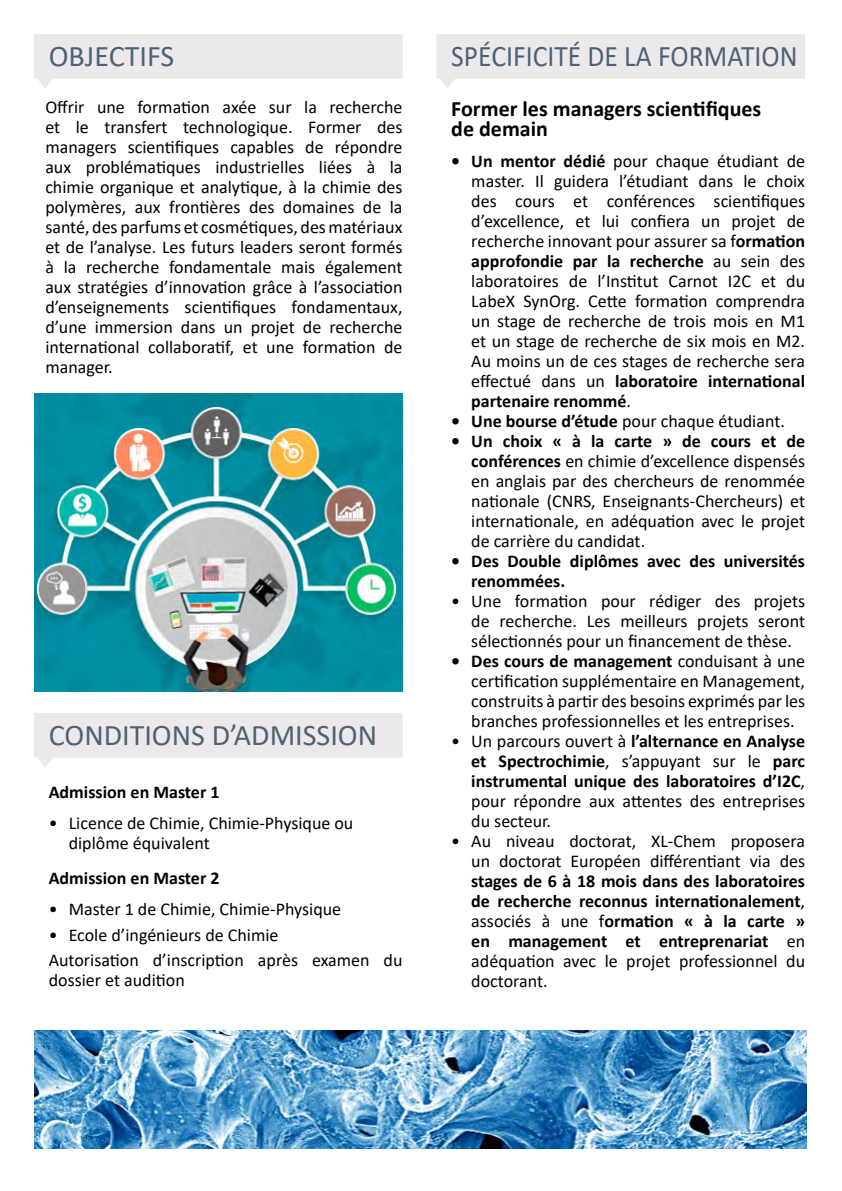
<style>
.page{position:relative;width:842px;height:1191px;background:#fff}
.page>*{position:absolute;margin:0;border:0;box-sizing:border-box;transform-origin:0 0}
.t1{font:30px "Calibri";color:#4e6274}
.t2{font:30px "Calibri";color:#4e6274;scale:.92 1}
.t3{font:700 22px "Calibri";color:#000}
.t4{font:18px/20px "Calibri";color:#000;text-align:justify}
.t5{font:700 18px/20px "Calibri";color:#000}
.s1{font-weight:700}
</style>
<div class="page">
<svg style="left:34px;top:713px;width:369px;height:54px"></svg>
<svg style="left:34px;top:34px;width:369px;height:54px"></svg>
<svg style="left:437px;top:34px;width:368px;height:55px"></svg>
<img style="left:34px;top:393px;width:369px;height:298px">
<img style="left:34px;top:1030px;width:772px;height:118px">
<p class="t1" style="left:49px;top:36px;width:127px">OBJECTIFS</p>
<p class="t2" style="left:451px;top:36px;width:378px">SPÉCIFICITÉ DE LA FORMATION</p>
<p class="t4" style="left:45px;top:96px;width:359px">Offrir une formation axée sur la recherche et le transfert technologique. Former des managers scientifiques capables de répondre aux problématiques industrielles liées à la chimie organique et analytique, à la chimie des polymères, aux frontières des domaines de la santé, des parfums et cosmétiques, des matériaux et de l’analyse. Les futurs leaders seront formés à la recherche fondamentale mais également aux stratégies d’innovation grâce à l’association d’enseignements scientifiques fondamentaux, d’une immersion dans un projet de recherche international collaboratif, et une formation de manager.</p>
<p class="t1" style="left:49px;top:714px;width:330px">CONDITIONS D’ADMISSION</p>
<p class="t5" style="left:49px;top:781px;width:172px">Admission en Master 1</p>
<p class="t4" style="left:69px;top:812px;width:286px;text-indent:-20px">• Licence de Chimie, Chimie-Physique ou diplôme équivalent</p>
<p class="t5" style="left:49px;top:867px;width:172px">Admission en Master 2</p>
<p class="t4" style="left:49px;top:898px;width:294px">• Master 1 de Chimie, Chimie-Physique</p>
<p class="t4" style="left:49px;top:924px;width:231px">• Ecole d’ingénieurs de Chimie</p>
<p class="t4" style="left:49px;top:950px;width:355px">Autorisation d’inscription après examen du dossier et audition</p>
<p class="t3" style="left:451px;top:93px;width:312px">Former les managers scientifiques</p>
<p class="t3" style="left:451px;top:113px;width:98px">de demain</p>
<p class="t4" style="left:471px;top:151px;width:335px;text-indent:-20px"><span class="s1">• Un mentor dédié</span> pour chaque étudiant de master. Il guidera l’étudiant dans le choix des cours et conférences scientifiques d’excellence, et lui confiera un projet de recherche innovant pour assurer sa f<span class="s1">ormation approfondie par la recherche</span> au sein des laboratoires de l’Institut Carnot I2C et du LabeX SynOrg. Cette formation comprendra un stage de recherche de trois mois en M1 et un stage de recherche de six mois en M2.<br>Au moins un de ces stages de recherche sera effectué dans un <span class="s1">laboratoire international partenaire renommé</span>.</p>
<p class="t4" style="left:451px;top:411px;width:335px"><span class="s1">• Une bourse d’étude</span> pour chaque étudiant.</p>
<p class="t4" style="left:471px;top:431px;width:335px;text-indent:-20px"><span class="s1">• Un choix « à la carte » de cours et de conférences</span> en chimie d’excellence dispensés en anglais par des chercheurs de renommée nationale (CNRS, Enseignants-Chercheurs) et internationale, en adéquation avec le projet de carrière du candidat.</p>
<p class="t5" style="left:471px;top:551px;width:335px;text-indent:-20px">• Des Double diplômes avec des universités renommées.</p>
<p class="t4" style="left:471px;top:591px;width:335px;text-indent:-20px">• Une formation pour rédiger des projets de recherche. Les meilleurs projets seront sélectionnés pour un financement de thèse.</p>
<p class="t4" style="left:471px;top:651px;width:335px;text-indent:-20px"><span class="s1">• Des cours de management</span> conduisant à une certification supplémentaire en Management, construits à partir des besoins exprimés par les branches professionnelles et les entreprises.</p>
<p class="t4" style="left:471px;top:731px;width:335px;text-indent:-20px">• Un parcours ouvert à <span class="s1">l’alternance en Analyse et Spectrochimie</span>, s’appuyant sur le <span class="s1">parc instrumental unique des laboratoires d’I2C</span>, pour répondre aux attentes des entreprises du secteur.</p>
<p class="t4" style="left:471px;top:831px;width:335px;text-indent:-20px">• Au niveau doctorat, XL-Chem proposera un doctorat Européen différentiant via des <span class="s1">stages de 6 à 18 mois dans des laboratoires de recherche reconnus internationalement</span>, associés à une f<span class="s1">ormation « à la carte » en management et entreprenariat</span> en adéquation avec le projet professionnel du doctorant.</p>
</div>
